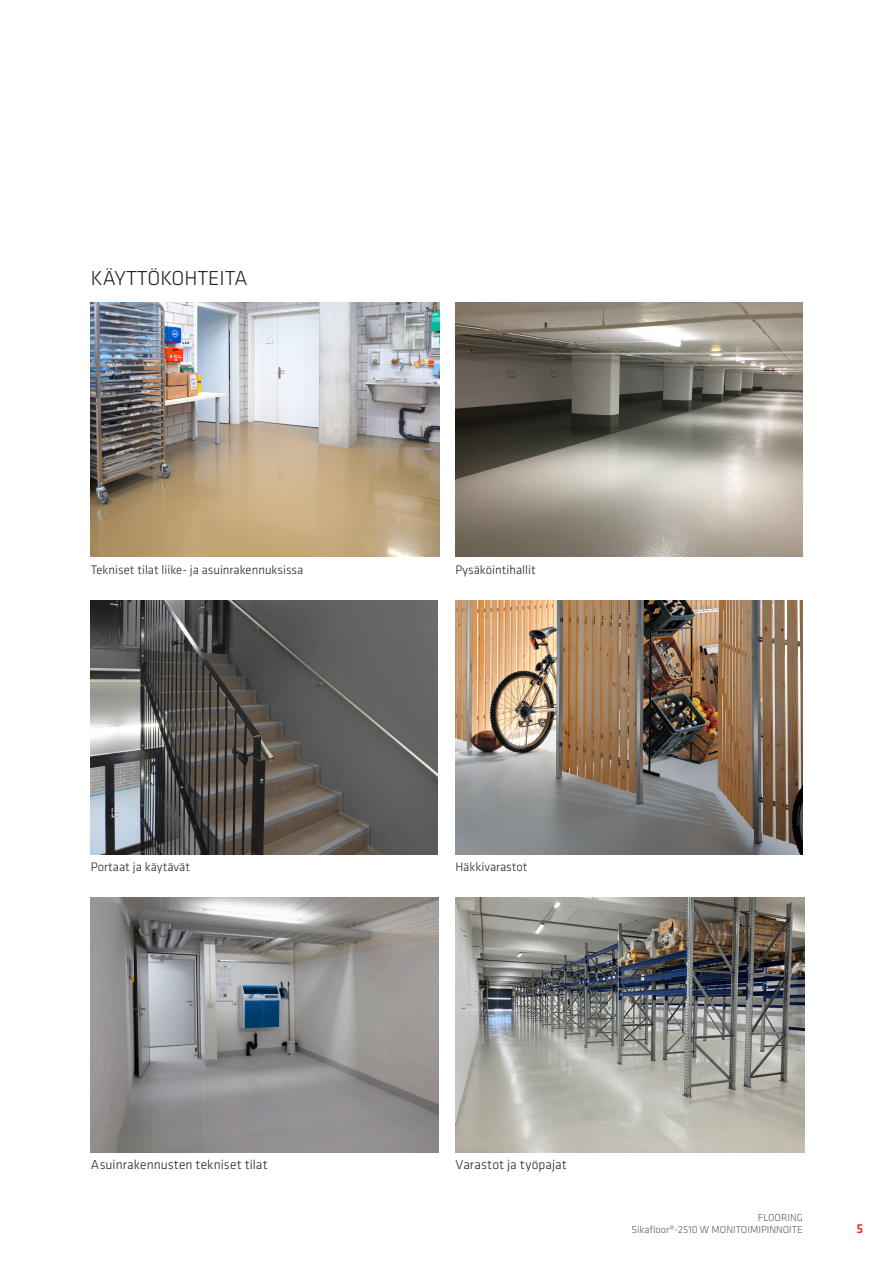
<style>
.page{position:relative;width:893px;height:1263px;background:#fff}
.page>*{position:absolute;margin:0;border:0;box-sizing:border-box;transform-origin:0 0}
.t1{font:300 21px "Klavika";color:#231f20}
.t2{font:300 13.5px "Klavika";color:#231f20}
.t3{font:500 13.5px "Klavika";color:#ee2e22}
.t4{font:300 12.75px "Klavika";color:#231f20}
.t5{font:300 10.5px/12.6px "Klavika";color:#57585a;text-align:right}
</style>
<div class="page">
<img style="left:91px;top:302px;width:348px;height:255px">
<img style="left:455px;top:302px;width:347px;height:255px">
<img style="left:90px;top:600px;width:348px;height:255px">
<img style="left:455px;top:600px;width:347px;height:255px">
<img style="left:90px;top:898px;width:348px;height:254px">
<img style="left:455px;top:898px;width:350px;height:254px">
<h1 class="t1" style="left:91px;top:265px;width:158px">KÄYTTÖKOHTEITA</h1>
<p class="t4" style="left:91px;top:562px;width:214px">Tekniset tilat liike- ja asuinrakennuksissa</p>
<p class="t4" style="left:455px;top:562px;width:82px">Pysäköintihallit</p>
<p class="t4" style="left:91px;top:859px;width:101px">Portaat ja käytävät</p>
<p class="t4" style="left:455px;top:859px;width:74px">Häkkivarastot</p>
<p class="t2" style="left:91px;top:1157px;width:178px">Asuinrakennusten tekniset tilat</p>
<p class="t2" style="left:455px;top:1157px;width:113px">Varastot ja työpajat</p>
<p class="t5" style="left:631px;top:1211px;width:173px">FLOORING<br>Sikafloor®-2510 W MONITOIMIPINNOITE</p>
<p class="t3" style="left:856px;top:1219px;width:8px">5</p>
</div>
